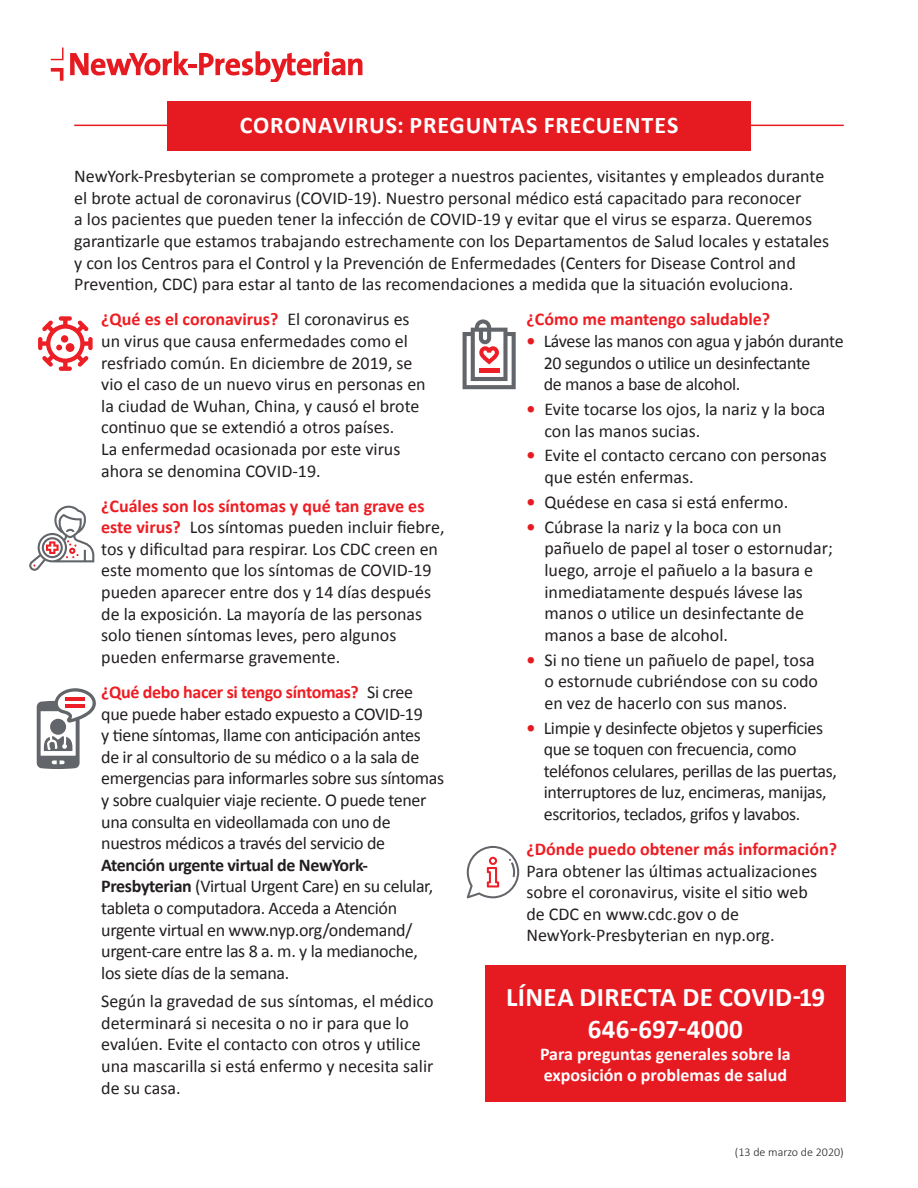
<style>
.page{position:relative;width:918px;height:1188px;background:#fff}
.page>*{position:absolute;margin:0;border:0;box-sizing:border-box;transform-origin:0 0}
.t1{font:700 27px/32.4px "Calibri";letter-spacing:.01em;color:#fff;text-align:center}
.t2{font:700 24px "Calibri";letter-spacing:.035em;color:#fff}
.t3{font:18px/21.6px "Calibri";color:#231f20}
.t4{font:18px/21.6px "Calibri";letter-spacing:-.02em;color:#231f20}
.t5{font:700 18px "Calibri";color:#ee1d23}
.t6{font:700 18px/21.6px "Calibri";color:#fff}
.t7{font:300 12px "Calibri";color:#231f20}
.s1{font-weight:700;color:#ee1d23}
.s2{font-weight:700}
.s3{font-weight:700;color:#e51b21}
</style>
<div class="page">
<svg style="left:29px;top:506px;width:65px;height:65px"></svg>
<svg style="left:38px;top:316px;width:55px;height:55px"></svg>
<div style="left:66px;top:343px;width:8px;height:9px;background:#ed1f26;border-radius:50%"></div>
<hr style="left:74px;top:125px;width:770px;height:1px;background:#e51b21">
<svg style="left:51px;top:68px;width:12px;height:13px"></svg>
<svg style="left:51px;top:48px;width:12px;height:12px"></svg>
<svg style="left:70px;top:51px;width:292px;height:31px"></svg>
<div style="left:167px;top:101px;width:584px;height:49px;background:#e51b21"></div>
<svg style="left:37px;top:688px;width:59px;height:81px"></svg>
<hr style="left:65px;top:698px;width:20px;height:3px;background:#ed1f26">
<hr style="left:65px;top:704px;width:20px;height:3px;background:#ed1f26">
<svg style="left:467px;top:846px;width:52px;height:52px"></svg>
<svg style="left:463px;top:319px;width:53px;height:70px"></svg>
<div style="left:485px;top:965px;width:361px;height:137px;background:#e51b21"></div>
<h2 class="t2" style="left:240px;top:108px;width:440px">CORONAVIRUS: PREGUNTAS FRECUENTES</h2>
<p class="t3" style="left:74px;top:165px;width:756px">NewYork-Presbyterian se compromete a proteger a nuestros pacientes, visitantes y empleados durante el brote actual de coronavirus (COVID-19). Nuestro personal médico está capacitado para reconocer<br>a los pacientes que pueden tener la infección de COVID-19 y evitar que el virus se esparza. Queremos garantizarle que estamos trabajando estrechamente con los Departamentos de Salud locales y estatales y con los Centros para el Control y la Prevención de Enfermedades (Centers for Disease Control and Prevention, CDC) para estar al tanto de las recomendaciones a medida que la situación evoluciona.</p>
<p class="t3" style="left:101px;top:308px;width:326px"><span class="s1">¿Qué es el coronavirus?</span> El coronavirus es un virus que causa enfermedades como el resfriado común. En diciembre de 2019, se vio el caso de un nuevo virus en personas en la ciudad de Wuhan, China, y causó el brote continuo que se extendió a otros países.<br>La enfermedad ocasionada por este virus ahora se denomina COVID-19.</p>
<p class="t3" style="left:101px;top:494px;width:345px"><span class="s1">¿Cuáles son los síntomas y qué tan grave es este virus?</span> Los síntomas pueden incluir fiebre, tos y dificultad para respirar. Los CDC creen en este momento que los síntomas de COVID-19 pueden aparecer entre dos y 14 días después de la exposición. La mayoría de las personas solo tienen síntomas leves, pero algunos pueden enfermarse gravemente.</p>
<p class="t4" style="left:101px;top:681px;width:344px"><span class="s1">¿Qué debo hacer si tengo síntomas?</span> Si cree que puede haber estado expuesto a COVID-19<br>y tiene síntomas, llame con anticipación antes<br>de ir al consultorio de su médico o a la sala de emergencias para informarles sobre sus síntomas y sobre cualquier viaje reciente. O puede tener una consulta en videollamada con uno de nuestros médicos a través del servicio de</p>
<p class="t4" style="left:101px;top:853px;width:333px"><span class="s2">Atención urgente virtual de NewYork-Presbyterian</span> (Virtual Urgent Care) en su celular, tableta o computadora. Acceda a Atención urgente virtual en www.nyp.org/ondemand/ urgent-care entre las 8 a. m. y la medianoche, los siete días de la semana.</p>
<p class="t3" style="left:101px;top:990px;width:334px">Según la gravedad de sus síntomas, el médico determinará si necesita o no ir para que lo evalúen. Evite el contacto con otros y utilice una mascarilla si está enfermo y necesita salir de su casa.</p>
<p class="t5" style="left:526px;top:307px;width:245px">¿Cómo me mantengo saludable?</p>
<p class="t4" style="left:544px;top:330px;width:301px;text-indent:-17px"><span class="s3">•</span> Lávese las manos con agua y jabón durante<br>20 segundos o utilice un desinfectante<br>de manos a base de alcohol.</p>
<p class="t3" style="left:544px;top:398px;width:283px;text-indent:-18px"><span class="s3">•</span> Evite tocarse los ojos, la nariz y la boca con las manos sucias.</p>
<p class="t3" style="left:544px;top:444px;width:284px;text-indent:-18px"><span class="s3">•</span> Evite el contacto cercano con personas que estén enfermas.</p>
<p class="t3" style="left:526px;top:491px;width:263px"><span class="s3">•</span> Quédese en casa si está enfermo.</p>
<p class="t3" style="left:544px;top:515px;width:290px;text-indent:-18px"><span class="s3">•</span> Cúbrase la nariz y la boca con un pañuelo de papel al toser o estornudar; luego, arroje el pañuelo a la basura e inmediatamente después lávese las manos o utilice un desinfectante de manos a base de alcohol.</p>
<p class="t3" style="left:544px;top:648px;width:275px;text-indent:-18px"><span class="s3">•</span> Si no tiene un pañuelo de papel, tosa o estornude cubriéndose con su codo en vez de hacerlo con sus manos.</p>
<p class="t4" style="left:544px;top:716px;width:295px;text-indent:-17px"><span class="s3">•</span> Limpie y desinfecte objetos y superficies que se toquen con frecuencia, como teléfonos celulares, perillas de las puertas, interruptores de luz, encimeras, manijas, escritorios, teclados, grifos y lavabos.</p>
<p class="t5" style="left:527px;top:836px;width:312px">¿Dónde puedo obtener más información?</p>
<p class="t3" style="left:527px;top:859px;width:292px">Para obtener las últimas actualizaciones sobre el coronavirus, visite el sitio web de CDC en www.cdc.gov o de NewYork-Presbyterian en nyp.org.</p>
<h1 class="t1" style="left:506px;top:980px;width:321px">LÍNEA DIRECTA DE COVID-19<br>646-697-4000</h1>
<p class="t6" style="left:540px;top:1042px;width:252px">Para preguntas generales sobre la exposición o problemas de salud</p>
<p class="t7" style="left:735px;top:1145px;width:110px">(13 de marzo de 2020)</p>
</div>
